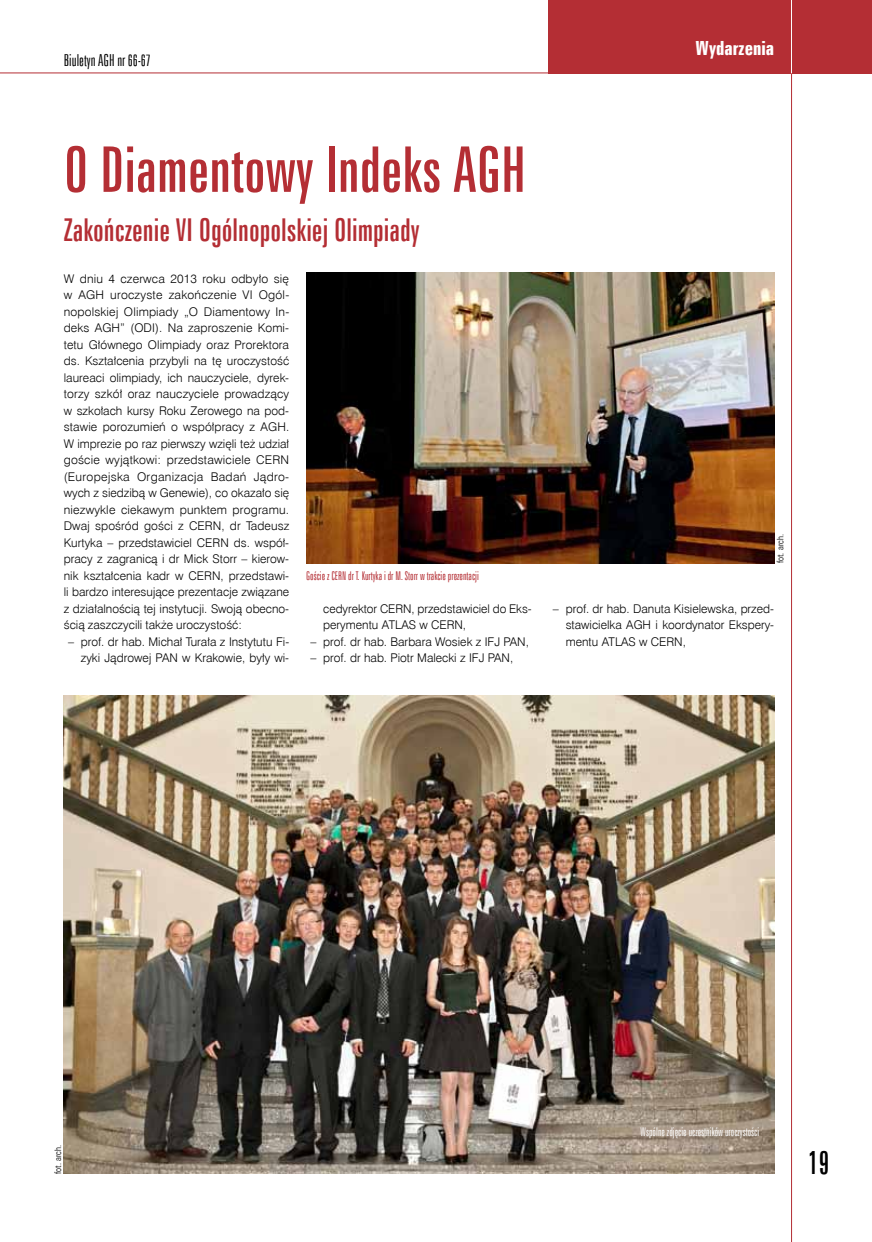
<style>
.page{position:relative;width:872px;height:1242px;background:#fff}
.page>*{position:absolute;margin:0;border:0;box-sizing:border-box;transform-origin:0 0}
.t1{font:63px "Zurich X Cn EU";color:#b42e34}
.t2{font:32.85px "Zurich X Cn EU";color:#000;scale:.91 1}
.t3{font:31.5px "Zurich X Cn EU";color:#b42e34}
.t4{font:700 19.5px "Zurich X Cn EU";color:#fff}
.t5{font:16.5px "Zurich Lt X Cn EU";color:#000}
.t6{font:12px/16.5px "Swis 721 Lt EU";color:#000;text-align:justify}
.t7{font:12px "Zurich Lt X Cn EU";color:#b42e34}
.t8{font:12px "Zurich Lt X Cn EU";color:#fff}
.t9{font:9px "Zurich Lt Cn EU";color:#000}
</style>
<div class="page">
<hr style="left:791px;top:0;width:1px;height:1242px;background:#b42e34">
<div style="left:549px;top:0;width:323px;height:73px;background:#b42e34"></div>
<hr style="left:791px;top:0;width:1px;height:73px;background:#fff">
<hr style="left:0;top:73px;width:549px;height:1px;background:#b42e34">
<img style="left:64px;top:695px;width:710px;height:478px">
<img style="left:306px;top:273px;width:468px;height:290px">
<h3 class="t5" style="left:64px;top:50px;width:89px">Biuletyn AGH nr 66-67</h3>
<h3 class="t4" style="left:695px;top:36px;width:80px">Wydarzenia</h3>
<h1 class="t1" style="left:64px;top:132px;width:463px">O Diamentowy Indeks AGH</h1>
<h3 class="t3" style="left:64px;top:211px;width:357px">Zakończenie VI Ogólnopolskiej Olimpiady</h3>
<p class="t6" style="left:64px;top:270px;width:227px">W dniu 4 czerwca 2013 roku odbyło się w AGH uroczyste zakończenie VI Ogól&shy;nopolskiej Olimpiady „O Diamentowy In&shy;deks AGH” (ODI). Na zaproszenie Komi&shy;tetu Głównego Olimpiady oraz Prorektora ds. Kształcenia przybyli na tę uroczystość laureaci olimpiady, ich nauczyciele, dyrek&shy;torzy szkół oraz nauczyciele prowadzący w szkołach kursy Roku Zerowego na pod&shy;stawie porozumień o współpracy z AGH.<br>W imprezie po raz pierwszy wzięli też udział goście wyjątkowi: przedstawiciele CERN (Europejska Organizacja Badań Jądro&shy;wych z siedzibą w Genewie), co okazało się niezwykle ciekawym punktem programu.<br>Dwaj spośród gości z CERN, dr Tadeusz Kurtyka – przedstawiciel CERN ds. współ&shy;pracy z zagranicą i dr Mick Storr – kierow&shy;nik kształcenia kadr w CERN, przedstawi&shy;li bardzo interesujące prezentacje związane z działalnością tej instytucji. Swoją obecno&shy;ścią zaszczycili także uroczystość:</p>
<p class="t6" style="left:68px;top:633px;width:223px;text-align:right">– prof. dr hab. Michał Turała z Instytutu Fi&shy;zyki Jądrowej PAN w Krakowie, były wi-</p>
<p class="t7" style="left:306px;top:568px;width:174px">Goście z CERN dr T. Kurtyka i dr M. Storr w trakcie prezentacji</p>
<p class="t6" style="left:323px;top:600px;width:210px">cedyrektor CERN, przedstawiciel do Eks&shy;perymentu ATLAS w CERN,</p>
<p class="t6" style="left:310px;top:633px;width:220px">– prof. dr hab. Barbara Wosiek z IFJ PAN,</p>
<p class="t6" style="left:310px;top:650px;width:204px">– prof. dr hab. Piotr Malecki z IFJ PAN,</p>
<p class="t9" style="left:774px;top:563px;width:30px;rotate:-90deg">fot. arch.</p>
<p class="t6" style="left:566px;top:600px;width:210px;text-indent:-13px">– prof. dr hab. Danuta Kisielewska, przed&shy;stawicielka AGH i koordynator Ekspery&shy;mentu ATLAS w CERN,</p>
<p class="t9" style="left:52px;top:1174px;width:30px;rotate:-90deg">fot. arch.</p>
<p class="t8" style="left:640px;top:1124px;width:120px">Wspólne zdjęcie uczestników uroczystości</p>
<h2 class="t2" style="left:808px;top:1142px;width:25px">19</h2>
</div>
